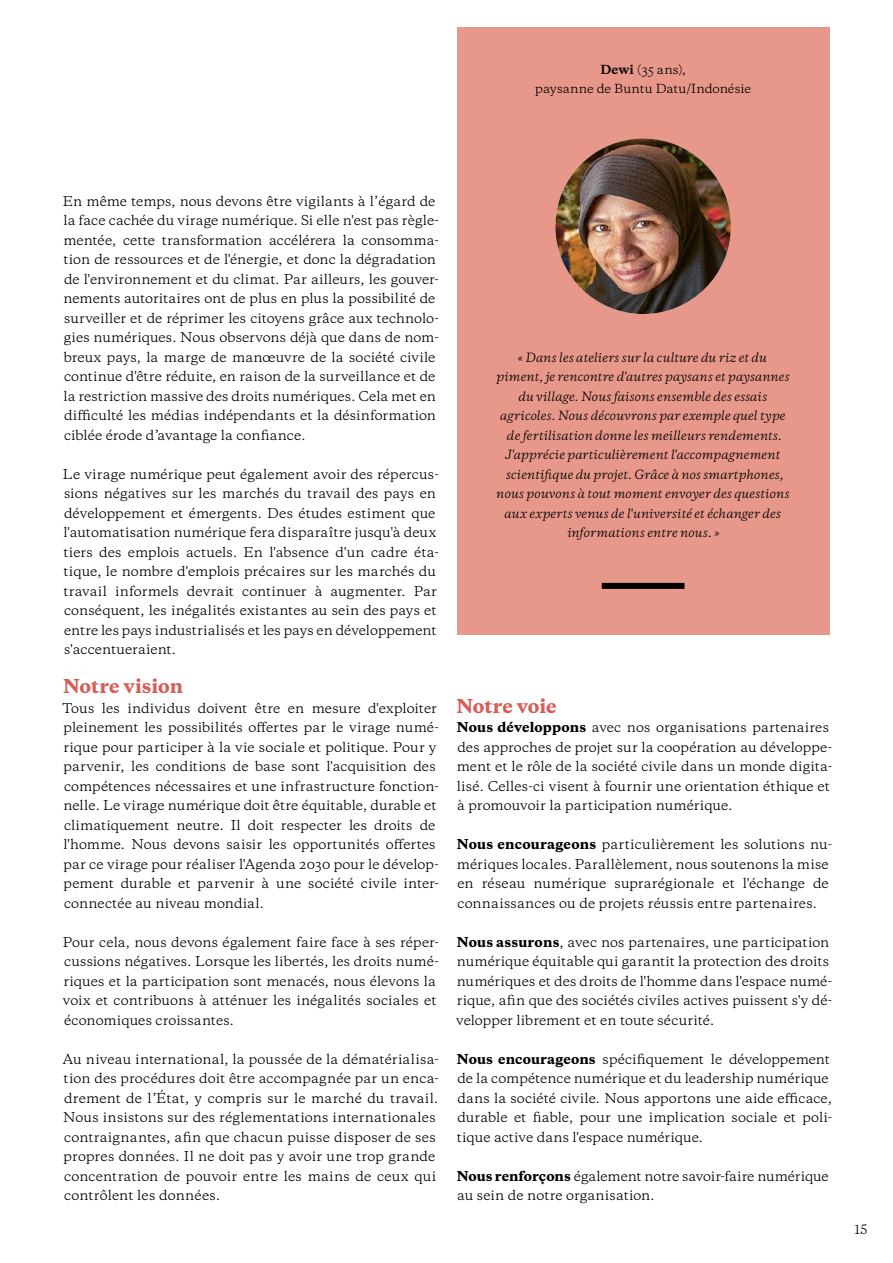
<style>
.page{position:relative;width:893px;height:1263px;background:#fff}
.page>*{position:absolute;margin:0;border:0;box-sizing:border-box;transform-origin:0 0}
.t1{font:800 18px "Galaxie Copernicus";letter-spacing:-.005em;color:#d55f58}
.t2{font:12.75px/19.5px "Galaxie Copernicus";letter-spacing:.005em;color:#000}
.t3{font:italic 12px/19.5px "Galaxie Copernicus";letter-spacing:.015em;color:#000;text-align:center}
.t4{font:12px "Galaxie Copernicus";color:#000}
.t5{font:11.7px/19.5px "Galaxie Copernicus";color:#000;text-align:center}
.s1{font-weight:700}
.s2{font-weight:800}
</style>
<div class="page">
<div style="left:457px;top:27px;width:372px;height:608px;background:#e7988b"></div>
<div style="left:602px;top:583px;width:82px;height:6px;background:#000"></div>
<img style="left:555px;top:138px;width:176px;height:176px;border-radius:88px">
<p class="t5" style="left:535px;top:60px;width:217px"><span class="s1">Dewi</span> (35 ans),<br>paysanne de Buntu Datu/Indonésie</p>
<p class="t2" style="left:63px;top:191px;width:377px">En même temps, nous devons être vigilants à l’égard de la face cachée du virage numérique. Si elle n'est pas règle&shy;mentée, cette transformation accélérera la consomma&shy;tion de ressources et de l'énergie, et donc la dégradation de l'environnement et du climat. Par ailleurs, les gouver&shy;nements autoritaires ont de plus en plus la possibilité de surveiller et de réprimer les citoyens grâce aux technolo&shy;gies numériques. Nous observons déjà que dans de nom&shy;breux pays, la marge de manœuvre de la société civile continue d'être réduite, en raison de la surveillance et de la restriction massive des droits numériques. Cela met en difficulté les médias indépendants et la désinformation ciblée érode d’avantage la confiance.</p>
<p class="t2" style="left:63px;top:464px;width:377px">Le virage numérique peut également avoir des répercus&shy;sions négatives sur les marchés du travail des pays en développement et émergents. Des études estiment que l'automatisation numérique fera disparaître jusqu'à deux tiers des emplois actuels. En l'absence d'un cadre éta&shy;tique, le nombre d'emplois précaires sur les marchés du travail informels devrait continuer à augmenter. Par conséquent, les inégalités existantes au sein des pays et entre les pays industrialisés et les pays en développement s'accentueraient.</p>
<h1 class="t1" style="left:63px;top:674px;width:121px">Notre vision</h1>
<p class="t2" style="left:62px;top:698px;width:378px">Tous les individus doivent être en mesure d'exploiter pleinement les possibilités offertes par le virage numé&shy;rique pour participer à la vie sociale et politique. Pour y parvenir, les conditions de base sont l'acquisition des compétences nécessaires et une infrastructure fonction&shy;nelle. Le virage numérique doit être équitable, durable et climatiquement neutre. Il doit respecter les droits de l'homme. Nous devons saisir les opportunités offertes par ce virage pour réaliser l'Agenda 2030 pour le dévelop&shy;pement durable et parvenir à une société civile inter&shy;connectée au niveau mondial.</p>
<p class="t2" style="left:63px;top:932px;width:377px">Pour cela, nous devons également faire face à ses réper&shy;cussions négatives. Lorsque les libertés, les droits numé&shy;riques et la participation sont menacés, nous élevons la voix et contribuons à atténuer les inégalités sociales et économiques croissantes.</p>
<p class="t2" style="left:63px;top:1049px;width:378px">Au niveau international, la poussée de la dématérialisa&shy;tion des procédures doit être accompagnée par un enca&shy;drement de l’État, y compris sur le marché du travail.<br>Nous insistons sur des réglementations internationales contraignantes, afin que chacun puisse disposer de ses propres données. Il ne doit pas y avoir une trop grande concentration de pouvoir entre les mains de ceux qui contrôlent les données.</p>
<p class="t3" style="left:496px;top:347px;width:295px">« Dans les ateliers sur la culture du riz et du piment, je rencontre d'autres paysans et paysannes du village. Nous faisons ensemble des essais agricoles. Nous découvrons par exemple quel type de fertilisation donne les meilleurs rendements.<br>J'apprécie particulièrement l'accompagnement scientifique du projet. Grâce à nos smartphones, nous pouvons à tout moment envoyer des questions aux experts venus de l'université et échanger des informations entre nous. »</p>
<h1 class="t1" style="left:456px;top:694px;width:102px">Notre voie</h1>
<p class="t2" style="left:457px;top:718px;width:377px"><span class="s2">Nous développons</span> avec nos organisations partenaires des approches de projet sur la coopération au développe&shy;ment et le rôle de la société civile dans un monde digita&shy;lisé. Celles-ci visent à fournir une orientation éthique et à promouvoir la participation numérique.</p>
<p class="t2" style="left:457px;top:835px;width:377px"><span class="s2">Nous encourageons</span> particulièrement les solutions nu&shy;mériques locales. Parallèlement, nous soutenons la mise en réseau numérique suprarégionale et l'échange de connaissances ou de projets réussis entre partenaires.</p>
<p class="t2" style="left:456px;top:932px;width:377px"><span class="s2">Nous assurons</span>, avec nos partenaires, une participation numérique équitable qui garantit la protection des droits numériques et des droits de l'homme dans l'espace numé&shy;rique, afin que des sociétés civiles actives puissent s'y dé&shy;velopper librement et en toute sécurité.</p>
<p class="t2" style="left:457px;top:1049px;width:377px"><span class="s2">Nous encourageons</span> spécifiquement le développement de la compétence numérique et du leadership numérique dans la société civile. Nous apportons une aide efficace, durable et fiable, pour une implication sociale et poli&shy;tique active dans l'espace numérique.</p>
<p class="t2" style="left:457px;top:1166px;width:373px"><span class="s2">Nous renforçons</span> également notre savoir-faire numérique au sein de notre organisation.</p>
<p class="t4" style="left:854px;top:1221px;width:14px">15</p>
</div>
